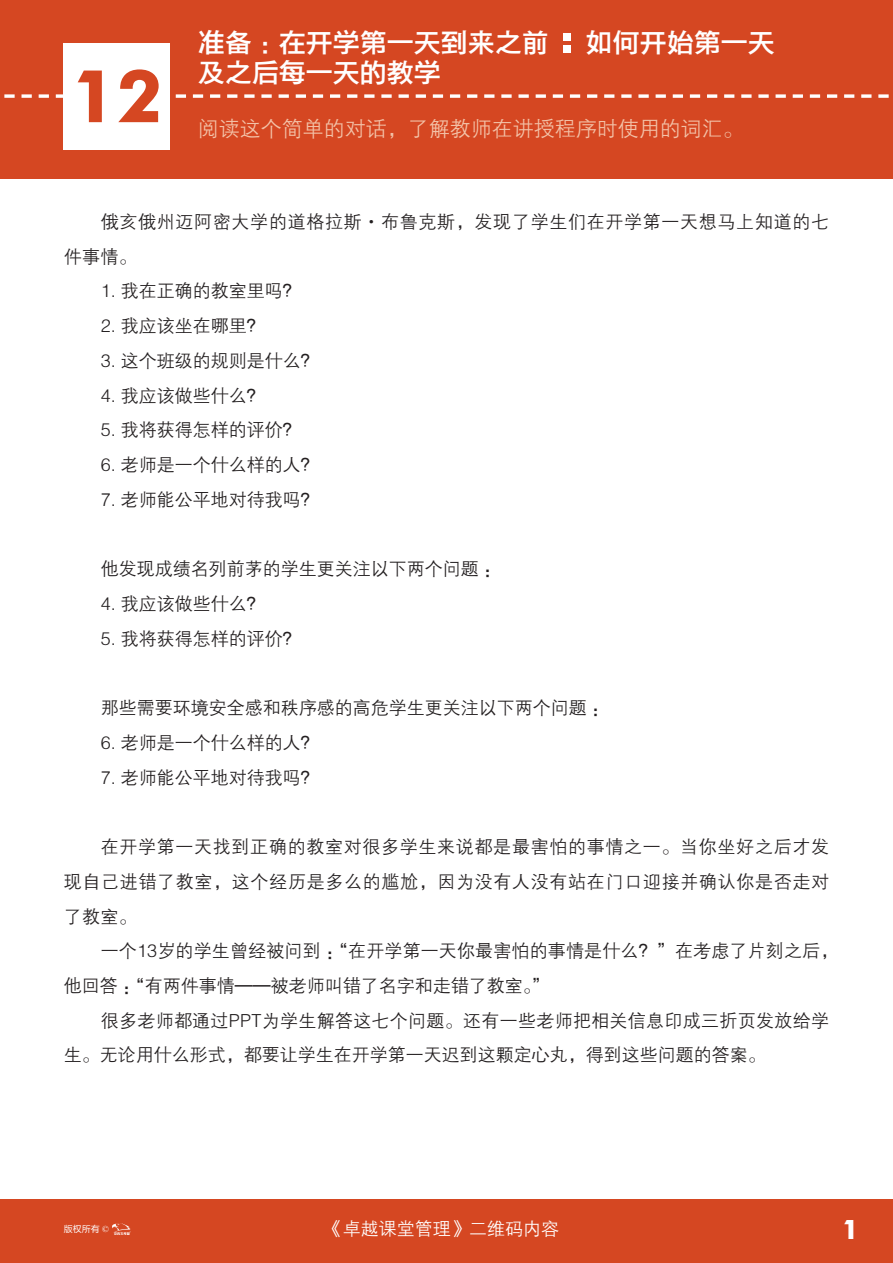
<style>
.page{position:relative;width:893px;height:1263px;background:#fff}
.page>*{position:absolute;margin:0;border:0;box-sizing:border-box;transform-origin:0 0}
.t1{font:700 72.9px "Futura BT";color:#d54722}
.t2{font:27px "FZYDZHJW GB1 0";color:#fff}
.t3{font:700 27px "Futura BT";color:#fff}
.t4{font:21px "FZZDXK GBK1 0";color:#f3c2a8}
.正体{font:18px/34.7px "FZZDXK GBK1 0";color:#231f20}
.正体-2{font:18px/34.8px "FZZDXK GBK1 0";letter-spacing:.04em;color:#231f20}
.正体-3{font:18px "FZZDXK GBK1 0";color:#fff}
.t5{font:9px "FZLTHK GBK1 0";color:#fff}
.s1{font-family:"Times New Roman"}
</style>
<div class="page">
<div style="left:0;top:0;width:893px;height:179px;background:#d54722"></div>
<div style="left:0;top:1199px;width:893px;height:64px;background:#d54722"></div>
<svg style="left:4px;top:94px;width:885px;height:4px"></svg>
<div style="left:564px;top:33px;width:7px;height:7px;background:#fff"></div>
<div style="left:564px;top:46px;width:7px;height:7px;background:#fff"></div>
<div style="left:64px;top:43px;width:106px;height:106px;background:#fff"></div>
<svg style="left:112px;top:1223px;width:19px;height:12px"></svg>
<p class="t1" style="left:71px;top:52px;width:93px">12</p>
<p class="t2" style="left:198px;top:28px;width:352px">准备：在开学第一天到来之前</p>
<p class="t2" style="left:586px;top:28px;width:191px">如何开始第一天</p>
<p class="t2" style="left:198px;top:58px;width:244px">及之后每一天的教学</p>
<p class="t4" style="left:198px;top:117px;width:547px">阅读这个简单的对话，了解教师在讲授程序时使用的词汇。</p>
<p class="正体-2" style="left:64px;top:205px;width:767px;text-indent:37px">俄亥俄州迈阿密大学的道格拉斯·布鲁克斯，发现了学生们在开学第一天想马上知道的七件事情。</p>
<p class="正体" style="left:101px;top:274px;width:201px">1. 我在正确的教室里吗？</p>
<p class="正体" style="left:101px;top:309px;width:165px">2. 我应该坐在哪里？</p>
<p class="正体" style="left:101px;top:344px;width:219px">3. 这个班级的规则是什么？</p>
<p class="正体" style="left:101px;top:378px;width:165px">4. 我应该做些什么？</p>
<p class="正体" style="left:101px;top:413px;width:201px">5. 我将获得怎样的评价？</p>
<p class="正体" style="left:101px;top:448px;width:219px">6. 老师是一个什么样的人？</p>
<p class="正体" style="left:101px;top:482px;width:219px">7. 老师能公平地对待我吗？</p>
<p class="正体" style="left:101px;top:552px;width:402px">他发现成绩名列前茅的学生更关注以下两个问题：</p>
<p class="正体" style="left:101px;top:587px;width:165px">4. 我应该做些什么？</p>
<p class="正体" style="left:101px;top:621px;width:201px">5. 我将获得怎样的评价？</p>
<p class="正体" style="left:101px;top:691px;width:510px">那些需要环境安全感和秩序感的高危学生更关注以下两个问题：</p>
<p class="正体" style="left:101px;top:726px;width:219px">6. 老师是一个什么样的人？</p>
<p class="正体" style="left:101px;top:760px;width:219px">7. 老师能公平地对待我吗？</p>
<p class="正体" style="left:64px;top:830px;width:767px;text-align:justify;text-indent:37px">在开学第一天找到正确的教室对很多学生来说都是最害怕的事情之一。当你坐好之后才发现自己进错了教室，这个经历是多么的尴尬，因为没有人没有站在门口迎接并确认你是否走对了教室。</p>
<p class="正体" style="left:64px;top:934px;width:776px;text-indent:37px">一个13岁的学生曾经被问到：“在开学第一天你最害怕的事情是什么？”在考虑了片刻之后，他回答：“有两件事情——被老师叫错了名字和走错了教室。”</p>
<p class="正体" style="left:64px;top:1003px;width:767px;text-indent:37px">很多老师都通过PPT为学生解答这七个问题。还有一些老师把相关信息印成三折页发放给学生。无论用什么形式，都要让学生在开学第一天迟到这颗定心丸，得到这些问题的答案。</p>
<p class="t5" style="left:64px;top:1224px;width:47px">版权所有 <span class="s1">©</span></p>
<p class="正体-3" style="left:325px;top:1219px;width:236px">《卓越课堂管理》二维码内容</p>
<p class="t3" style="left:842px;top:1213px;width:18px">1</p>
</div>
